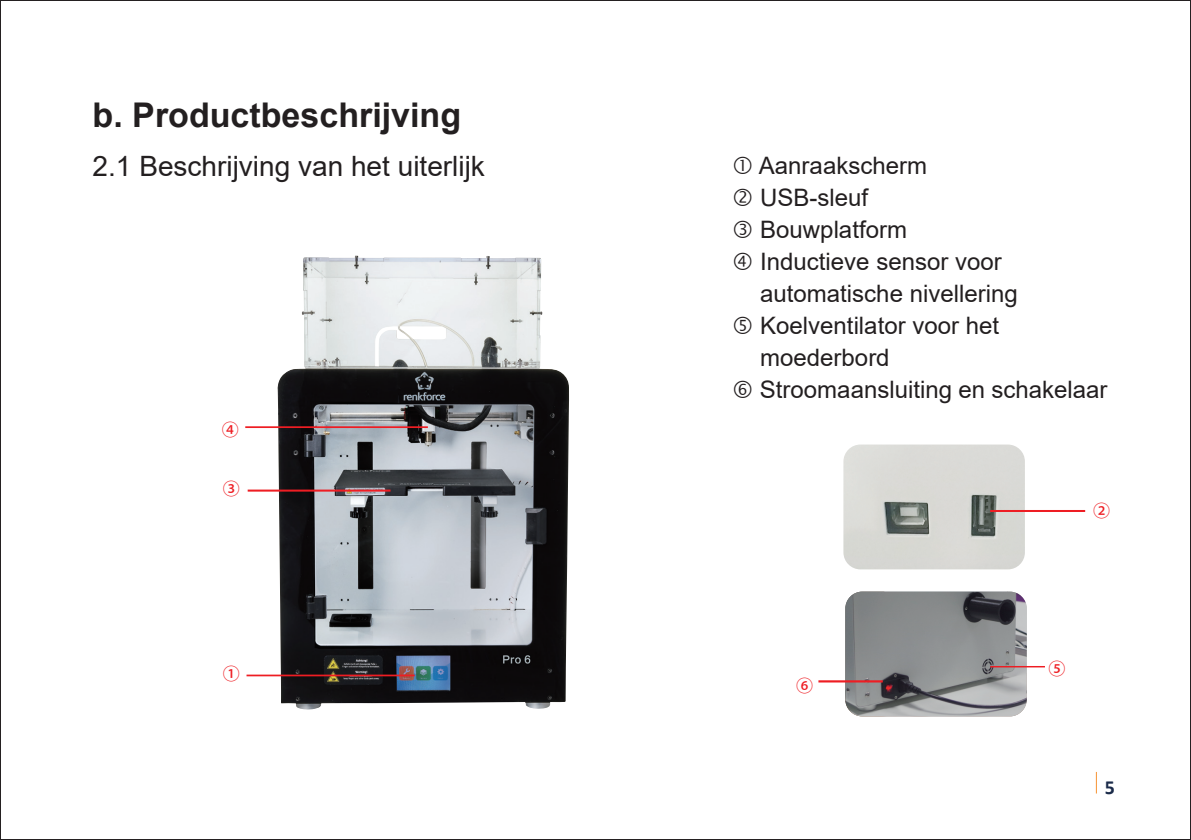
<style>
.page{position:relative;width:1191px;height:840px;background:#fff}
.page>*{position:absolute;margin:0;border:0;box-sizing:border-box;transform-origin:0 0}
.t1{font:700 34px "Arial";color:#231f20}
.t2{font:28px "Arial";color:#231f20}
.t3{font:24px/32px "Arial";color:#231f20}
.t4{font:700 20px "Calibri";color:#1b2b4a}
.t5{font:17px "FZLTHK GBK1 0 G Bpc EUC H";color:#ee1d23}
</style>
<div class="page">
<img style="left:277px;top:255px;width:292px;height:454px">
<img style="left:845px;top:591px;width:181px;height:125px">
<img style="left:843px;top:444px;width:182px;height:125px">
<hr style="left:818px;top:680px;width:64px;height:2px;background:#ee1d23">
<hr style="left:990px;top:665px;width:55px;height:2px;background:#ee1d23">
<hr style="left:990px;top:509px;width:95px;height:2px;background:#ee1d23">
<hr style="left:245px;top:426px;width:183px;height:2px;background:#ee1d23">
<hr style="left:246px;top:674px;width:169px;height:2px;background:#ee1d23">
<hr style="left:248px;top:489px;width:142px;height:2px;background:#ee1d23">
<svg style="left:1095px;top:772px;width:1px;height:21px"></svg>
<h1 class="t1" style="left:93px;top:91px;width:370px">b. Productbeschrijving</h1>
<p class="t2" style="left:93px;top:146px;width:394px">2.1 Beschrijving van het uiterlijk</p>
<p class="t5" style="left:222px;top:419px;width:19px">④</p>
<p class="t5" style="left:223px;top:478px;width:19px">③</p>
<p class="t5" style="left:223px;top:663px;width:19px">①</p>
<p class="t3" style="left:759px;top:149px;width:350px">Aanraakscherm<br>USB-sleuf<br>Bouwplatform<br>Inductieve sensor voor automatische nivellering<br>Koelventilator voor het moederbord<br>Stroomaansluiting en schakelaar</p>
<p class="t5" style="left:796px;top:675px;width:19px">⑥</p>
<p class="t5" style="left:1093px;top:500px;width:19px">②</p>
<p class="t5" style="left:1048px;top:658px;width:19px">⑤</p>
<p class="t4" style="left:1104px;top:772px;width:12px">5</p>
</div>
